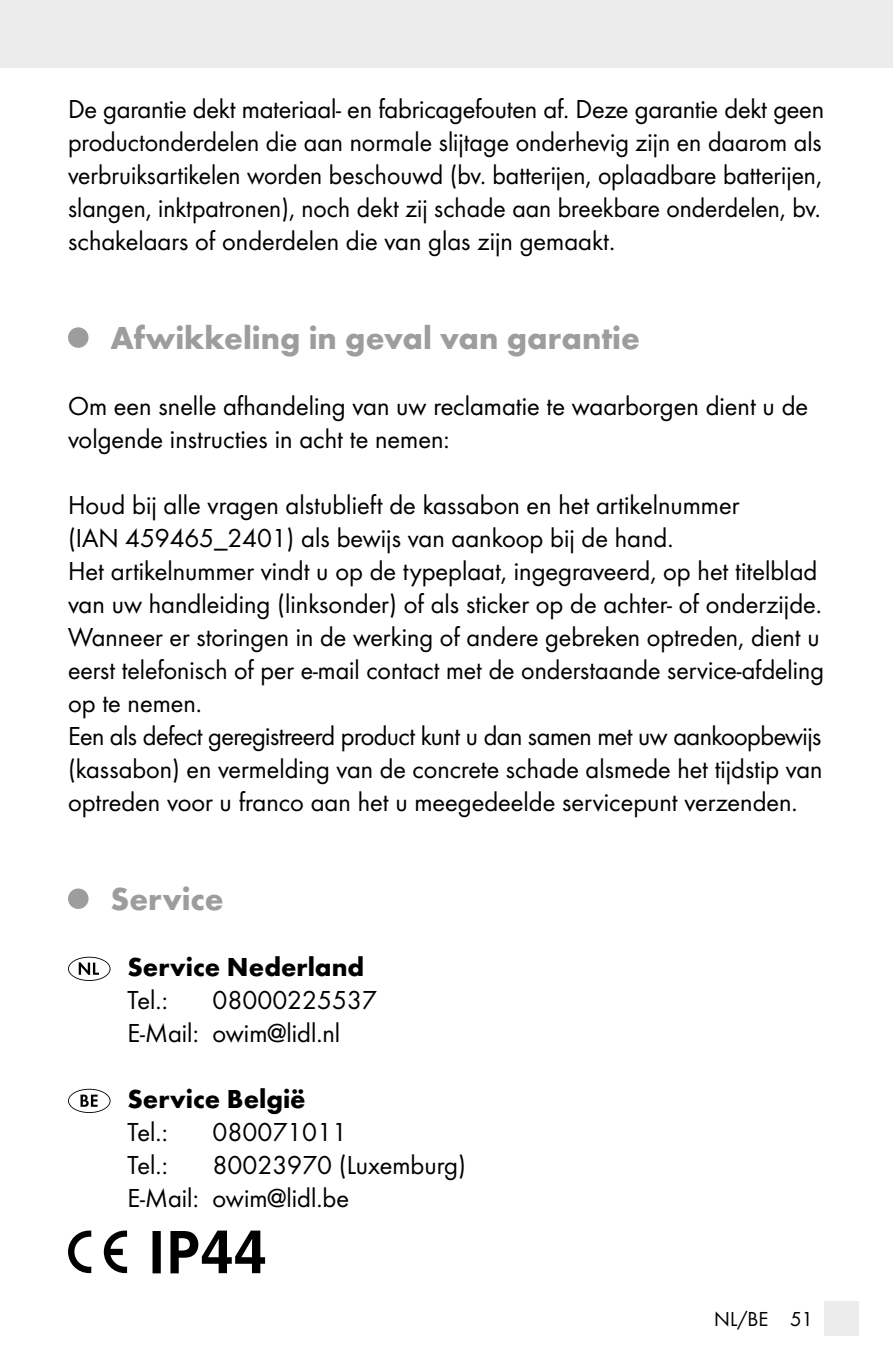
<style>
.page{position:relative;width:893px;height:1361px;background:#fff}
.page>*{position:absolute;margin:0;border:0;box-sizing:border-box;transform-origin:0 0}
.t1{font:700 33px "Futura";color:#9c9d9d}
.t2{font:27px/33px "Futura Boo";color:#000}
.t3{font:700 27px "Futura";color:#000}
.t4{font:21px "Futura Boo";color:#000}
</style>
<div class="page">
<div style="left:0;top:0;width:893px;height:68px;background:#ececec"></div>
<div style="left:825px;top:1301px;width:34px;height:34px;background:#ececec"></div>
<div style="left:68px;top:327px;width:21px;height:21px;background:#9c9d9d;border-radius:50%"></div>
<div style="left:68px;top:888px;width:21px;height:21px;background:#9c9d9d;border-radius:50%"></div>
<svg style="left:68px;top:956px;width:43px;height:25px"></svg>
<svg style="left:68px;top:1088px;width:43px;height:25px"></svg>
<svg style="left:68px;top:1230px;width:23px;height:43px"></svg>
<svg style="left:104px;top:1230px;width:23px;height:43px"></svg>
<svg style="left:153px;top:1230px;width:112px;height:43px"></svg>
<p class="t2" style="left:68px;top:92px;width:758px;text-align:justify">De garantie dekt materiaal- en fabricagefouten af. Deze garantie dekt geen productonderdelen die aan normale slijtage onderhevig zijn en daarom als verbruiksartikelen worden beschouwd (bv. batterijen, oplaadbare batterijen, slangen, inktpatronen), noch dekt zij schade aan breekbare onderdelen, bv. schakelaars of onderdelen die van glas zijn gemaakt.</p>
<p class="t1" style="left:111px;top:318px;width:531px">Afwikkeling in geval van garantie</p>
<p class="t2" style="left:68px;top:389px;width:742px">Om een snelle afhandeling van uw reclamatie te waarborgen dient u de volgende instructies in acht te nemen:</p>
<p class="t2" style="left:68px;top:488px;width:757px">Houd bij alle vragen alstublieft de kassabon en het artikelnummer<br>(IAN 459465_2401) als bewijs van aankoop bij de hand.<br>Het artikelnummer vindt u op de typeplaat, ingegraveerd, op het titelblad van uw handleiding (linksonder) of als sticker op de achter- of onderzijde.<br>Wanneer er storingen in de werking of andere gebreken optreden, dient u eerst telefonisch of per e-mail contact met de onderstaande service-afdeling op te nemen.<br>Een als defect geregistreerd product kunt u dan samen met uw aankoopbewijs (kassabon) en vermelding van de concrete schade alsmede het tijdstip van optreden voor u franco aan het u meegedeelde servicepunt verzenden.</p>
<p class="t1" style="left:111px;top:879px;width:115px">Service</p>
<p class="t3" style="left:128px;top:950px;width:238px">Service Nederland</p>
<p class="t2" style="left:128px;top:983px;width:42px">Tel.:</p>
<p class="t2" style="left:128px;top:983px;width:251px;text-indent:85px">08000225537<br>E-Mail: owim@lidl.nl</p>
<p class="t3" style="left:128px;top:1082px;width:180px">Service Belgiё</p>
<p class="t2" style="left:128px;top:1115px;width:42px">Tel.:</p>
<p class="t2" style="left:213px;top:1115px;width:136px">080071011</p>
<p class="t2" style="left:128px;top:1148px;width:42px">Tel.:</p>
<p class="t2" style="left:128px;top:1148px;width:340px;text-indent:85px">80023970 (Luxemburg)<br>E-Mail: owim@lidl.be</p>
<p class="t4" style="left:714px;top:1306px;width:100px">NL/BE 51</p>
</div>
